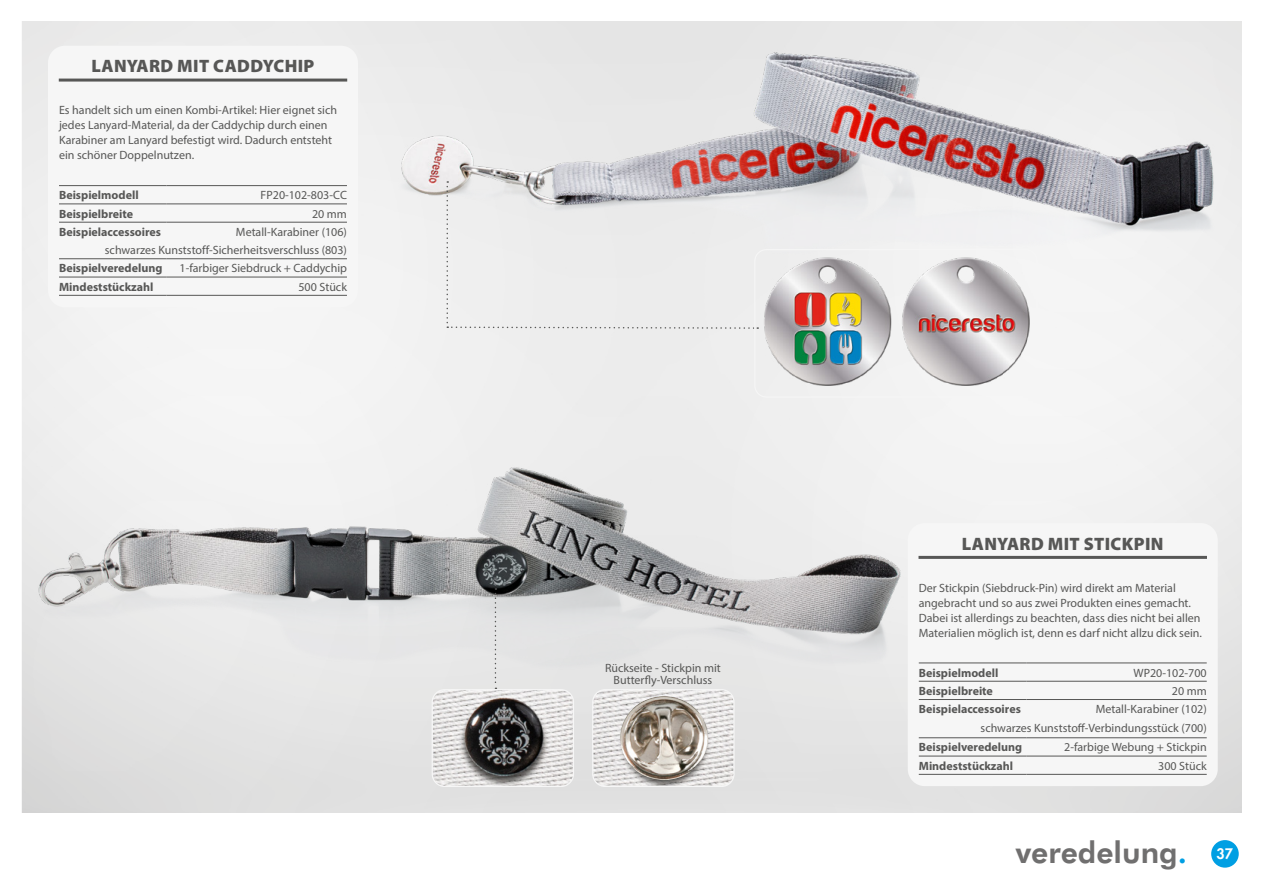
<style>
.page{position:relative;width:1263px;height:893px;background:#fff}
.page>*{position:absolute;margin:0;border:0;box-sizing:border-box;transform-origin:0 0}
.t1{font:800 30px "Futura BT";color:#706f6f}
.t2{font:900 18px "Myriad Pro";letter-spacing:.02em;color:#575756}
.t3{font:800 14.1px "Futura Std";color:#fff}
.t4{font:12px/15px "Myriad Pro";color:#575756;text-align:right}
.t5{font:700 12px "Myriad Pro";color:#575756}
.s1{color:#009fe3}
</style>
<div class="page">
<div style="left:1211px;top:840px;width:28px;height:28px;background:#009fe3;border-radius:50%"></div>
<img style="left:23px;top:22px;width:1218px;height:790px">
<img style="left:30px;top:441px;width:882px;height:244px">
<img style="left:369px;top:44px;width:866px;height:218px">
<svg style="left:446px;top:181px;width:312px;height:149px;background:#e6e6e6"></svg>
<svg style="left:495px;top:588px;width:1px;height:101px"></svg>
<img style="left:755px;top:250px;width:282px;height:144px">
<div style="left:754px;top:249px;width:283px;height:149px;border:1px solid #f6f6f6;border-radius:12px"></div>
<img style="left:432px;top:690px;width:141px;height:96px">
<div style="left:432px;top:689px;width:142px;height:98px;border:1px solid #f6f6f6;border-radius:12px"></div>
<img style="left:593px;top:690px;width:141px;height:96px">
<div style="left:592px;top:689px;width:143px;height:98px;border:1px solid #f6f6f6;border-radius:12px"></div>
<img style="left:620px;top:696px;width:88px;height:85px">
<div style="left:48px;top:46px;width:310px;height:261px;background:#f6f6f6;border-radius:17px"></div>
<div style="left:908px;top:523px;width:310px;height:263px;background:#f6f6f6;border-radius:17px"></div>
<hr style="left:59px;top:204px;width:108px;height:1px;background:#575756">
<hr style="left:167px;top:204px;width:180px;height:1px;background:#575756">
<hr style="left:59px;top:222px;width:108px;height:1px;background:#575756">
<hr style="left:167px;top:222px;width:180px;height:1px;background:#575756">
<hr style="left:59px;top:258px;width:108px;height:1px;background:#575756">
<hr style="left:167px;top:258px;width:180px;height:1px;background:#575756">
<hr style="left:59px;top:277px;width:108px;height:1px;background:#575756">
<hr style="left:167px;top:277px;width:180px;height:1px;background:#575756">
<hr style="left:59px;top:295px;width:108px;height:1px;background:#575756">
<hr style="left:167px;top:295px;width:180px;height:1px;background:#575756">
<hr style="left:59px;top:185px;width:108px;height:1px;background:#575756">
<hr style="left:167px;top:185px;width:180px;height:1px;background:#575756">
<hr style="left:59px;top:79px;width:288px;height:3px;background:#575756">
<hr style="left:918px;top:556px;width:289px;height:3px;background:#575756">
<hr style="left:919px;top:681px;width:107px;height:1px;background:#575756">
<hr style="left:1026px;top:681px;width:181px;height:1px;background:#575756">
<hr style="left:919px;top:699px;width:107px;height:1px;background:#575756">
<hr style="left:1026px;top:699px;width:181px;height:1px;background:#575756">
<hr style="left:919px;top:737px;width:107px;height:1px;background:#575756">
<hr style="left:1026px;top:737px;width:181px;height:1px;background:#575756">
<hr style="left:919px;top:756px;width:107px;height:1px;background:#575756">
<hr style="left:1026px;top:756px;width:181px;height:1px;background:#575756">
<hr style="left:919px;top:774px;width:107px;height:1px;background:#575756">
<hr style="left:1026px;top:774px;width:181px;height:1px;background:#575756">
<hr style="left:919px;top:663px;width:107px;height:1px;background:#575756">
<hr style="left:1026px;top:663px;width:181px;height:1px;background:#575756">
<h2 class="t2" style="left:92px;top:54px;width:224px">LANYARD MIT CADDYCHIP</h2>
<p class="t4" style="left:59px;top:102px;width:280px;text-align:left">Es handelt sich um einen Kombi-Artikel: Hier eignet sich jedes Lanyard-Material, da der Caddychip durch einen Karabiner am Lanyard befestigt wird. Dadurch entsteht ein schöner Doppelnutzen.</p>
<p class="t5" style="left:59px;top:187px;width:81px">Beispielmodell</p>
<p class="t4" style="left:261px;top:188px;width:88px">FP20-102-803-CC</p>
<p class="t5" style="left:59px;top:206px;width:76px">Beispielbreite</p>
<p class="t4" style="left:312px;top:206px;width:36px">20 mm</p>
<p class="t5" style="left:59px;top:224px;width:104px">Beispielaccessoires</p>
<p class="t4" style="left:105px;top:222px;width:244px;line-height:18.3px">Metall-Karabiner (106)<br>schwarzes Kunststoff-Sicherheitsverschluss (803)</p>
<p class="t5" style="left:59px;top:261px;width:105px">Beispielveredelung</p>
<p class="t4" style="left:180px;top:261px;width:169px">1-farbiger Siebdruck + Caddychip</p>
<p class="t5" style="left:59px;top:279px;width:96px">Mindeststückzahl</p>
<p class="t4" style="left:298px;top:279px;width:50px">500 Stück</p>
<p class="t4" style="left:605px;top:661px;width:117px;line-height:12px;text-align:center">Rückseite - Stickpin mit<br>Butterfly-Verschluss</p>
<h2 class="t2" style="left:962px;top:531px;width:203px">LANYARD MIT STICKPIN</h2>
<p class="t4" style="left:919px;top:580px;width:285px;text-align:left">Der Stickpin (Siebdruck-Pin) wird direkt am Material angebracht und so aus zwei Produkten eines gemacht.<br>Dabei ist allerdings zu beachten, dass dies nicht bei allen Materialien möglich ist, denn es darf nicht allzu dick sein.</p>
<p class="t5" style="left:919px;top:665px;width:81px">Beispielmodell</p>
<p class="t4" style="left:1133px;top:665px;width:75px">WP20-102-700</p>
<p class="t5" style="left:919px;top:683px;width:76px">Beispielbreite</p>
<p class="t4" style="left:1172px;top:683px;width:36px">20 mm</p>
<p class="t5" style="left:919px;top:701px;width:104px">Beispielaccessoires</p>
<p class="t4" style="left:981px;top:699px;width:228px;line-height:19.2px">Metall-Karabiner (102)<br>schwarzes Kunststoff-Verbindungsstück (700)</p>
<p class="t5" style="left:919px;top:739px;width:105px">Beispielveredelung</p>
<p class="t4" style="left:1064px;top:740px;width:144px">2-farbige Webung + Stickpin</p>
<p class="t5" style="left:919px;top:758px;width:96px">Mindeststückzahl</p>
<p class="t4" style="left:1158px;top:758px;width:50px">300 Stück</p>
<h1 class="t1" style="left:1016px;top:834px;width:173px">veredelung<span class="s1">.</span></h1>
<p class="t3" style="left:1216px;top:845px;width:18px">37</p>
</div>
